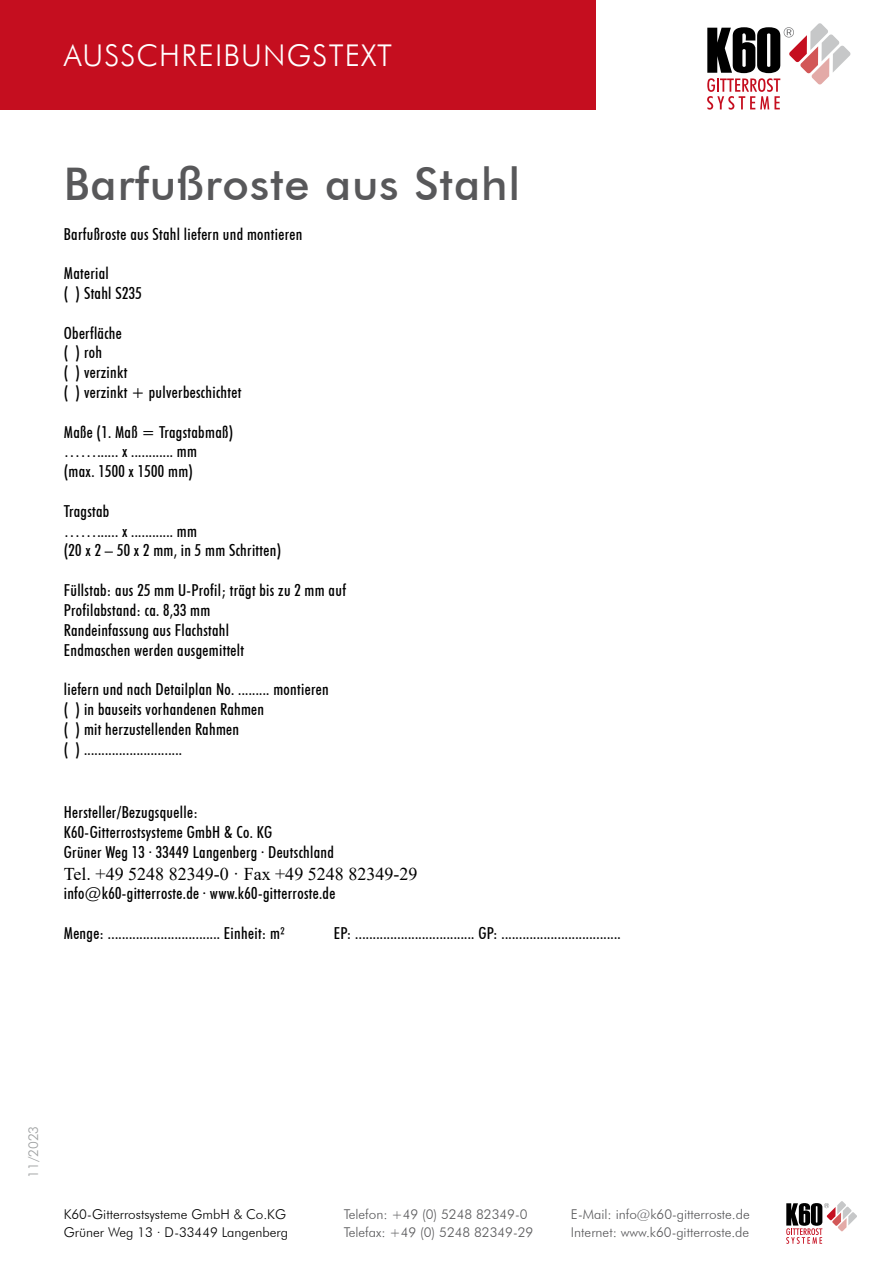
<style>
.page{position:relative;width:893px;height:1263px;background:#fff}
.page>*{position:absolute;margin:0;border:0;box-sizing:border-box;transform-origin:0 0}
.t1{font:500 45px "Futura BT";letter-spacing:.02em;color:#58585a}
.t2{font:300 30px "Futura BT";letter-spacing:.04em;color:#fff}
.t3{font:18px "Times New Roman";color:#000}
.t4{font:500 condensed 16.5px "Futura BT";letter-spacing:.02em;color:#000}
.t5{font:300 13.5px/18px "Futura BT";color:#58585a}
.t6{font:300 13.5px/18px "Futura BT";color:#000}
.t7{font:300 13.5px "Futura BT";color:#9c9e9f}
</style>
<div class="page">
<div style="left:0;top:0;width:595px;height:110px;background:#c50e1f"></div>
<svg style="left:707px;top:23px;width:144px;height:87px"></svg>
<svg style="left:786px;top:1201px;width:71px;height:43px"></svg>
<h2 class="t2" style="left:64px;top:37px;width:330px">AUSSCHREIBUNGSTEXT</h2>
<p class="t1" style="left:64px;top:157px;width:458px">Barfußroste aus Stahl</p>
<p class="t4" style="left:64px;top:224px;width:240px">Barfußroste aus Stahl liefern und montieren</p>
<p class="t4" style="left:64px;top:263px;width:47px">Material</p>
<p class="t4" style="left:64px;top:283px;width:80px">( ) Stahl S235</p>
<p class="t4" style="left:64px;top:323px;width:60px">Oberfläche</p>
<p class="t4" style="left:64px;top:343px;width:40px">( ) roh</p>
<p class="t4" style="left:64px;top:362px;width:65px">( ) verzinkt</p>
<p class="t4" style="left:64px;top:382px;width:179px">( ) verzinkt + pulverbeschichtet</p>
<p class="t4" style="left:64px;top:422px;width:171px">Maße (1. Maß = Tragstabmaß)</p>
<p class="t4" style="left:64px;top:442px;width:135px">……...... x ............ mm</p>
<p class="t4" style="left:64px;top:461px;width:131px">(max. 1500 x 1500 mm)</p>
<p class="t4" style="left:64px;top:501px;width:47px">Tragstab</p>
<p class="t4" style="left:64px;top:521px;width:135px">……...... x ............ mm</p>
<p class="t4" style="left:64px;top:541px;width:219px">(20 x 2 – 50 x 2 mm, in 5 mm Schritten)</p>
<p class="t4" style="left:64px;top:580px;width:284px">Füllstab: aus 25 mm U-Profil; trägt bis zu 2 mm auf</p>
<p class="t4" style="left:64px;top:600px;width:148px">Profilabstand: ca. 8,33 mm</p>
<p class="t4" style="left:64px;top:620px;width:167px">Randeinfassung aus Flachstahl</p>
<p class="t4" style="left:64px;top:640px;width:182px">Endmaschen werden ausgemittelt</p>
<p class="t4" style="left:64px;top:679px;width:266px">liefern und nach Detailplan No. ......... montieren</p>
<p class="t4" style="left:64px;top:699px;width:202px">( ) in bauseits vorhandenen Rahmen</p>
<p class="t4" style="left:64px;top:719px;width:177px">( ) mit herzustellenden Rahmen</p>
<p class="t4" style="left:64px;top:739px;width:120px">( ) ............................</p>
<p class="t4" style="left:64px;top:802px;width:136px">Hersteller/Bezugsquelle:</p>
<p class="t4" style="left:64px;top:822px;width:210px">K60-Gitterrostsysteme GmbH &amp; Co. KG</p>
<p class="t4" style="left:64px;top:842px;width:272px">Grüner Weg 13 · 33449 Langenberg · Deutschland</p>
<p class="t3" style="left:64px;top:861px;width:355px">Tel. +49 5248 82349-0 · Fax +49 5248 82349-29</p>
<p class="t4" style="left:64px;top:883px;width:273px">info@k60-gitterroste.de · www.k60-gitterroste.de</p>
<p class="t4" style="left:64px;top:923px;width:222px">Menge: ................................ Einheit: m²</p>
<p class="t4" style="left:334px;top:923px;width:288px">EP: .................................. GP: ..................................</p>
<p class="t7" style="left:25px;top:1178px;width:54px;rotate:-90deg">11/2023</p>
<p class="t6" style="left:64px;top:1205px;width:226px">K60-Gitterrostsysteme GmbH &amp; Co.KG<br>Grüner Weg 13 · D-33449 Langenberg</p>
<p class="t5" style="left:344px;top:1205px;width:191px">Telefon: +49 (0) 5248 82349-0<br>Telefax: +49 (0) 5248 82349-29</p>
<p class="t5" style="left:571px;top:1205px;width:180px">E-Mail: info@k60-gitterroste.de<br>Internet: www.k60-gitterroste.de</p>
</div>
